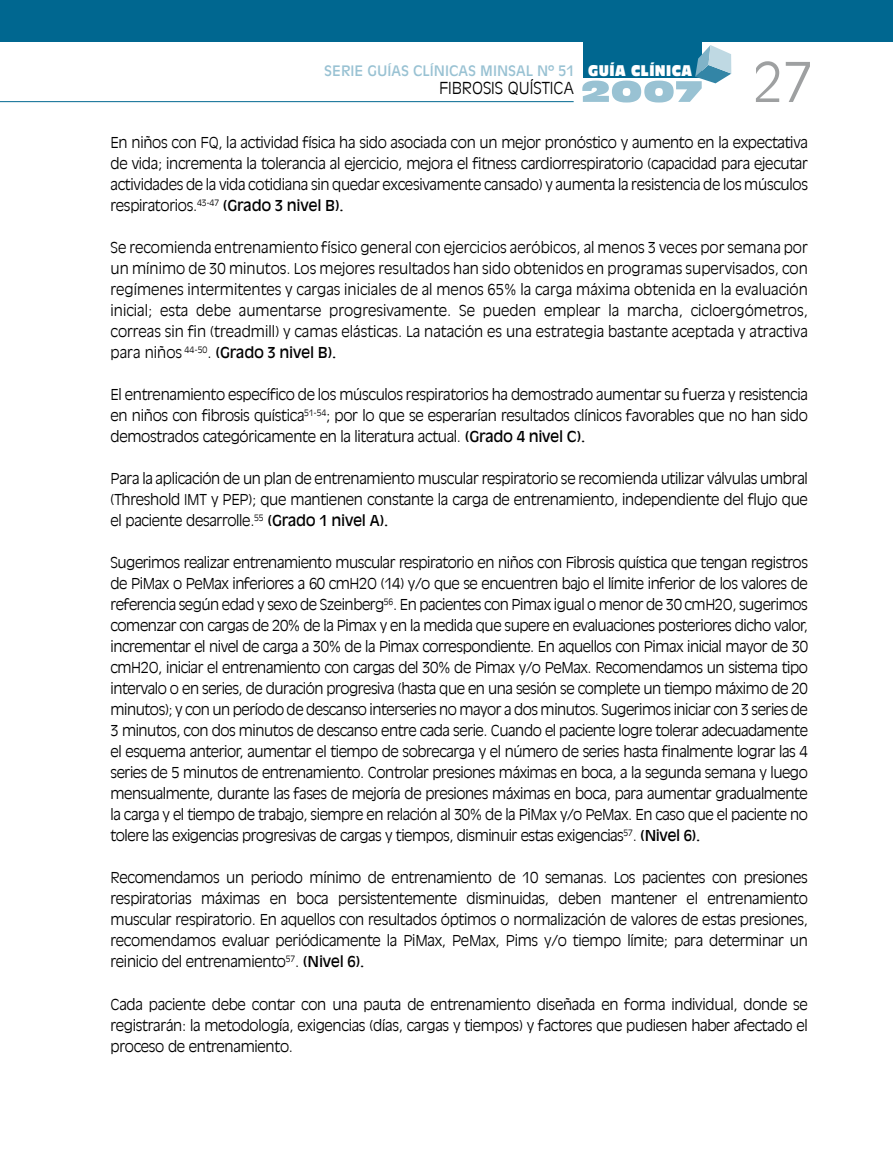
<style>
.page{position:relative;width:893px;height:1149px;background:#fff}
.page>*{position:absolute;margin:0;border:0;box-sizing:border-box;transform-origin:0 0}
.t1{font:300 54px "Antique Olive LT";color:#9ea0a1}
.t2{font:300 16.5px "Antique Olive LT";color:#000}
.t3{font:300 15px/21px "Antique Olive LT";letter-spacing:-.02em;color:#000;text-align:justify}
.t4{font:14.4px "Antique Olive LT";color:#99c2d3}
.s1{font-family:"Antique Olive LT Nord";font-size:15px;color:#fff}
.s2{font-weight:400}
</style>
<div class="page">
<div style="left:583px;top:4px;width:119px;height:74px;background:#006790"></div>
<div style="left:0;top:0;width:893px;height:42px;background:#006790"></div>
<hr style="left:0;top:101px;width:574px;height:1px;background:#006790">
<svg style="left:582px;top:45px;width:149px;height:57px"></svg>
<p class="t4" style="left:324px;top:62px;width:369px">SERIE GUÍAS CLÍNICAS MINSAL Nº 51 <span class="s1">GUÍA CLÍNICA</span></p>
<h1 class="t1" style="left:753px;top:50px;width:62px">27</h1>
<p class="t3" style="left:111px;top:132px;width:699px">En niños con FQ, la actividad física ha sido asociada con un mejor pronóstico y aumento en la expectativa de vida; incrementa la tolerancia al ejercicio, mejora el fitness cardiorrespiratorio (capacidad para ejecutar actividades de la vida cotidiana sin quedar excesivamente cansado) y aumenta la resistencia de los músculos respiratorios.<sup>43-47</sup> <span class="s2">(Grado 3 nivel B).</span></p>
<p class="t3" style="left:111px;top:237px;width:699px">Se recomienda entrenamiento físico general con ejercicios aeróbicos, al menos 3 veces por semana por un mínimo de 30 minutos. Los mejores resultados han sido obtenidos en programas supervisados, con regímenes intermitentes y cargas iniciales de al menos 65% la carga máxima obtenida en la evaluación inicial; esta debe aumentarse progresivamente. Se pueden emplear la marcha, cicloergómetros, correas sin fin (treadmill) y camas elásticas. La natación es una estrategia bastante aceptada y atractiva para niños <sup>44-50</sup>. <span class="s2">(Grado 3 nivel B).</span></p>
<p class="t3" style="left:111px;top:384px;width:699px">El entrenamiento específico de los músculos respiratorios ha demostrado aumentar su fuerza y resistencia en niños con fibrosis quística<sup>51-54</sup>; por lo que se esperarían resultados clínicos favorables que no han sido demostrados categóricamente en la literatura actual. <span class="s2">(Grado 4 nivel C).</span></p>
<p class="t3" style="left:111px;top:468px;width:699px">Para la aplicación de un plan de entrenamiento muscular respiratorio se recomienda utilizar válvulas umbral (Threshold IMT y PEP); que mantienen constante la carga de entrenamiento, independiente del flujo que el paciente desarrolle.<sup>55</sup> <span class="s2">(Grado 1 nivel A).</span></p>
<p class="t3" style="left:111px;top:552px;width:699px">Sugerimos realizar entrenamiento muscular respiratorio en niños con Fibrosis quística que tengan registros de PiMax o PeMax inferiores a 60 cmH2O (14) y/o que se encuentren bajo el límite inferior de los valores de referencia según edad y sexo de Szeinberg<sup>56</sup>. En pacientes con Pimax igual o menor de 30 cmH2O, sugerimos comenzar con cargas de 20% de la Pimax y en la medida que supere en evaluaciones posteriores dicho valor, incrementar el nivel de carga a 30% de la Pimax correspondiente. En aquellos con Pimax inicial mayor de 30 cmH2O, iniciar el entrenamiento con cargas del 30% de Pimax y/o PeMax. Recomendamos un sistema tipo intervalo o en series, de duración progresiva (hasta que en una sesión se complete un tiempo máximo de 20 minutos); y con un período de descanso interseries no mayor a dos minutos. Sugerimos iniciar con 3 series de 3 minutos, con dos minutos de descanso entre cada serie. Cuando el paciente logre tolerar adecuadamente el esquema anterior, aumentar el tiempo de sobrecarga y el número de series hasta finalmente lograr las 4 series de 5 minutos de entrenamiento. Controlar presiones máximas en boca, a la segunda semana y luego mensualmente, durante las fases de mejoría de presiones máximas en boca, para aumentar gradualmente la carga y el tiempo de trabajo, siempre en relación al 30% de la PiMax y/o PeMax. En caso que el paciente no tolere las exigencias progresivas de cargas y tiempos, disminuir estas exigencias<sup>57</sup>. <span class="s2">(Nivel 6).</span></p>
<p class="t3" style="left:111px;top:867px;width:699px">Recomendamos un periodo mínimo de entrenamiento de 10 semanas. Los pacientes con presiones respiratorias máximas en boca persistentemente disminuidas, deben mantener el entrenamiento muscular respiratorio. En aquellos con resultados óptimos o normalización de valores de estas presiones, recomendamos evaluar periódicamente la PiMax, PeMax, Pims y/o tiempo límite; para determinar un reinicio del entrenamiento<sup>57</sup>. <span class="s2">(Nivel 6).</span></p>
<p class="t3" style="left:111px;top:993px;width:699px">Cada paciente debe contar con una pauta de entrenamiento diseñada en forma individual, donde se registrarán: la metodología, exigencias (días, cargas y tiempos) y factores que pudiesen haber afectado el proceso de entrenamiento.</p>
<p class="t2" style="left:439px;top:78px;width:136px">FIBROSIS QUÍSTICA</p>
</div>
